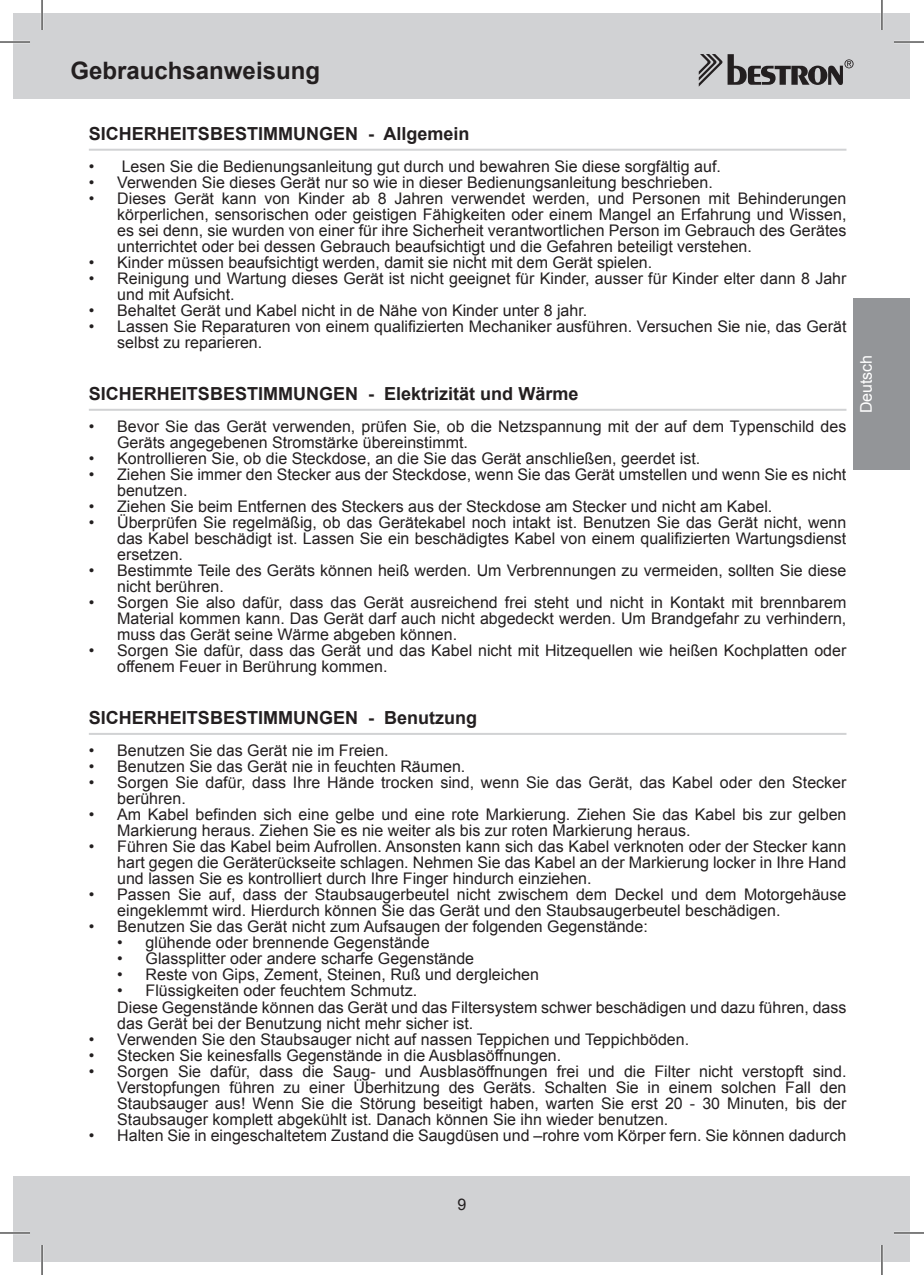
<style>
.page{position:relative;width:924px;height:1275px;background:#fff}
.page>*{position:absolute;margin:0;border:0;box-sizing:border-box;transform-origin:0 0}
.t1{font:700 24px "Arial";color:#231f20}
.t2{font:700 18px "Arial";color:#231f20}
.t3{font:16px/16px "Arial";color:#231f20}
.t4{font:16px "Arial";color:#fff}
</style>
<div class="page">
<div style="left:14px;top:14px;width:895px;height:85px;background:#d1d2d4"></div>
<div style="left:14px;top:1176px;width:895px;height:85px;background:#d1d2d4"></div>
<svg style="left:698px;top:54px;width:155px;height:33px"></svg>
<div style="left:853px;top:298px;width:56px;height:172px;background:#939598"></div>
<hr style="left:89px;top:149px;width:757px;height:2px;background:#d1d2d4">
<hr style="left:89px;top:409px;width:757px;height:2px;background:#d1d2d4">
<hr style="left:89px;top:733px;width:757px;height:2px;background:#d1d2d4">
<hr style="left:0;top:41px;width:30px;height:2px;background:#fff">
<hr style="left:893px;top:41px;width:30px;height:2px;background:#fff">
<hr style="left:0;top:1231px;width:30px;height:3px;background:#fff">
<hr style="left:893px;top:1231px;width:30px;height:3px;background:#fff">
<hr style="left:41px;top:0;width:2px;height:30px;background:#fff">
<hr style="left:41px;top:1245px;width:2px;height:30px;background:#fff">
<hr style="left:880px;top:0;width:2px;height:30px;background:#fff">
<hr style="left:880px;top:1245px;width:2px;height:30px;background:#fff">
<hr style="left:0;top:42px;width:30px;height:1px;background:#000">
<hr style="left:893px;top:42px;width:30px;height:1px;background:#000">
<hr style="left:0;top:1232px;width:30px;height:1px;background:#000">
<hr style="left:893px;top:1232px;width:30px;height:1px;background:#000">
<hr style="left:42px;top:0;width:1px;height:30px;background:#000">
<hr style="left:42px;top:1245px;width:1px;height:30px;background:#000">
<hr style="left:881px;top:0;width:1px;height:30px;background:#000">
<hr style="left:881px;top:1245px;width:1px;height:30px;background:#000">
<h1 class="t1" style="left:70px;top:55px;width:251px">GEBRAUCHSANWEISUNG</h1>
<p class="t2" style="left:89px;top:122px;width:382px">SICHERHEITSBESTIMMUNGEN - ALLGEMEIN</p>
<p class="t3" style="left:89px;top:159px;width:633px">• Lesen Sie die Bedienungsanleitung gut durch und bewahren Sie diese sorgfältig auf.</p>
<p class="t3" style="left:89px;top:175px;width:625px">• Verwenden Sie dieses Gerät nur so wie in dieser Bedienungsanleitung beschrieben.</p>
<p class="t3" style="left:117px;top:191px;width:730px;text-align:justify;text-indent:-28px">• Dieses Gerät kann von Kinder ab 8 Jahren verwendet werden, und Personen mit Behinderungen körperlichen, sensorischen oder geistigen Fähigkeiten oder einem Mangel an Erfahrung und Wissen, es sei denn, sie wurden von einer für ihre Sicherheit verantwortlichen Person im Gebrauch des Gerätes unterrichtet oder bei dessen Gebrauch beaufsichtigt und die Gefahren beteiligt verstehen.</p>
<p class="t3" style="left:89px;top:255px;width:564px">• Kinder müssen beaufsichtigt werden, damit sie nicht mit dem Gerät spielen.</p>
<p class="t3" style="left:117px;top:271px;width:730px;text-indent:-28px">• Reinigung und Wartung dieses Gerät ist nicht geeignet für Kinder, ausser für Kinder elter dann 8 Jahr und mit Aufsicht.</p>
<p class="t3" style="left:89px;top:303px;width:499px">• Behaltet Gerät und Kabel nicht in de Nähe von Kinder unter 8 jahr.</p>
<p class="t3" style="left:117px;top:319px;width:730px;text-indent:-28px">• Lassen Sie Reparaturen von einem qualifizierten Mechaniker ausführen. Versuchen Sie nie, das Gerät selbst zu reparieren.</p>
<p class="t2" style="left:89px;top:382px;width:491px">SICHERHEITSBESTIMM UNG EN - ELEKTRIZITÄT UND WÄRME</p>
<p class="t3" style="left:117px;top:419px;width:730px;text-indent:-28px">• Bevor Sie das Gerät verwenden, prüfen Sie, ob die Netzspannung mit der auf dem Typenschild des<br>Geräts angegebenen Stromstärke übereinstimmt.</p>
<p class="t3" style="left:89px;top:451px;width:612px">• Kontrollieren Sie, ob die Steckdose, an die Sie das Gerät anschließen, geerdet ist.</p>
<p class="t3" style="left:117px;top:467px;width:730px;text-indent:-28px">• Ziehen Sie immer den Stecker aus der Steckdose, wenn Sie das Gerät umstellen und wenn Sie es nicht benutzen.</p>
<p class="t3" style="left:89px;top:499px;width:684px">• Ziehen Sie beim Entfernen des Steckers aus der Steckdose am Stecker und nicht am Kabel.</p>
<p class="t3" style="left:117px;top:515px;width:730px;text-align:justify;text-indent:-28px">• Überprüfen Sie regelmäßig, ob das Gerätekabel noch intakt ist. Benutzen Sie das Gerät nicht, wenn das Kabel beschädigt ist. Lassen Sie ein beschädigtes Kabel von einem qualifizierten Wartungsdienst ersetzen.</p>
<p class="t3" style="left:117px;top:563px;width:730px;text-indent:-28px">• Bestimmte Teile des Geräts können heiß werden. Um Verbrennungen zu vermeiden, sollten Sie diese nicht berühren.</p>
<p class="t3" style="left:117px;top:595px;width:730px;text-align:justify;text-indent:-28px">• Sorgen Sie also dafür, dass das Gerät ausreichend frei steht und nicht in Kontakt mit brennbarem Material kommen kann. Das Gerät darf auch nicht abgedeckt werden. Um Brandgefahr zu verhindern, muss das Gerät seine Wärme abgeben können.</p>
<p class="t3" style="left:117px;top:643px;width:730px;text-indent:-28px">• Sorgen Sie dafür, dass das Gerät und das Kabel nicht mit Hitzequellen wie heißen Kochplatten oder offenem Feuer in Berührung kommen.</p>
<p class="t2" style="left:89px;top:706px;width:390px">SICHERHEITSBESTIMMUNGEN - BENUTZUNG</p>
<p class="t3" style="left:89px;top:743px;width:301px">• Benutzen Sie das Gerät nie im Freien.</p>
<p class="t3" style="left:89px;top:759px;width:378px">• Benutzen Sie das Gerät nie in feuchten Räumen.</p>
<p class="t3" style="left:117px;top:775px;width:730px;text-indent:-28px">• Sorgen Sie dafür, dass Ihre Hände trocken sind, wenn Sie das Gerät, das Kabel oder den Stecker berühren.</p>
<p class="t3" style="left:117px;top:807px;width:730px;text-indent:-28px">• Am Kabel befinden sich eine gelbe und eine rote Markierung. Ziehen Sie das Kabel bis zur gelben<br>Markierung heraus. Ziehen Sie es nie weiter als bis zur roten Markierung heraus.</p>
<p class="t3" style="left:117px;top:839px;width:730px;text-align:justify;text-indent:-28px">• Führen Sie das Kabel beim Aufrollen. Ansonsten kann sich das Kabel verknoten oder der Stecker kann hart gegen die Geräterückseite schlagen. Nehmen Sie das Kabel an der Markierung locker in Ihre Hand und lassen Sie es kontrolliert durch Ihre Finger hindurch einziehen.</p>
<p class="t3" style="left:117px;top:887px;width:730px;text-indent:-28px">• Passen Sie auf, dass der Staubsaugerbeutel nicht zwischem dem Deckel und dem Motorgehäuse eingeklemmt wird. Hierdurch können Sie das Gerät und den Staubsaugerbeutel beschädigen.</p>
<p class="t3" style="left:89px;top:919px;width:560px">• Benutzen Sie das Gerät nicht zum Aufsaugen der folgenden Gegenstände:</p>
<p class="t3" style="left:117px;top:935px;width:314px">• glühende oder brennende Gegenstände</p>
<p class="t3" style="left:117px;top:951px;width:358px">• Glassplitter oder andere scharfe Gegenstände</p>
<p class="t3" style="left:117px;top:967px;width:423px">• Reste von Gips, Zement, Steinen, Ruß und dergleichen</p>
<p class="t3" style="left:117px;top:983px;width:730px">• Flüssigkeiten oder feuchtem Schmutz.<br>Diese Gegenstände können das Gerät und das Filtersystem schwer beschädigen und dazu führen, dass das Gerät bei der Benutzung nicht mehr sicher ist.</p>
<p class="t3" style="left:89px;top:1031px;width:601px">• Verwenden Sie den Staubsauger nicht auf nassen Teppichen und Teppichböden.</p>
<p class="t3" style="left:89px;top:1047px;width:473px">• Stecken Sie keinesfalls Gegenstände in die Ausblasöffnungen.</p>
<p class="t3" style="left:117px;top:1063px;width:730px;text-align:justify;text-indent:-28px">• Sorgen Sie dafür, dass die Saug- und Ausblasöffnungen frei und die Filter nicht verstopft sind.<br>Verstopfungen führen zu einer Überhitzung des Geräts. Schalten Sie in einem solchen Fall den Staubsauger aus! Wenn Sie die Störung beseitigt haben, warten Sie erst 20 - 30 Minuten, bis der Staubsauger komplett abgekühlt ist. Danach können Sie ihn wieder benutzen.</p>
<p class="t3" style="left:89px;top:1127px;width:758px">• Halten Sie in eingeschaltetem Zustand die Saugdüsen und –rohre vom Körper fern. Sie können dadurch</p>
<p class="t4" style="left:855px;top:413px;width:60px;rotate:-90deg">Deutsch</p>
<p class="t3" style="left:457px;top:1197px;width:10px">9</p>
</div>
